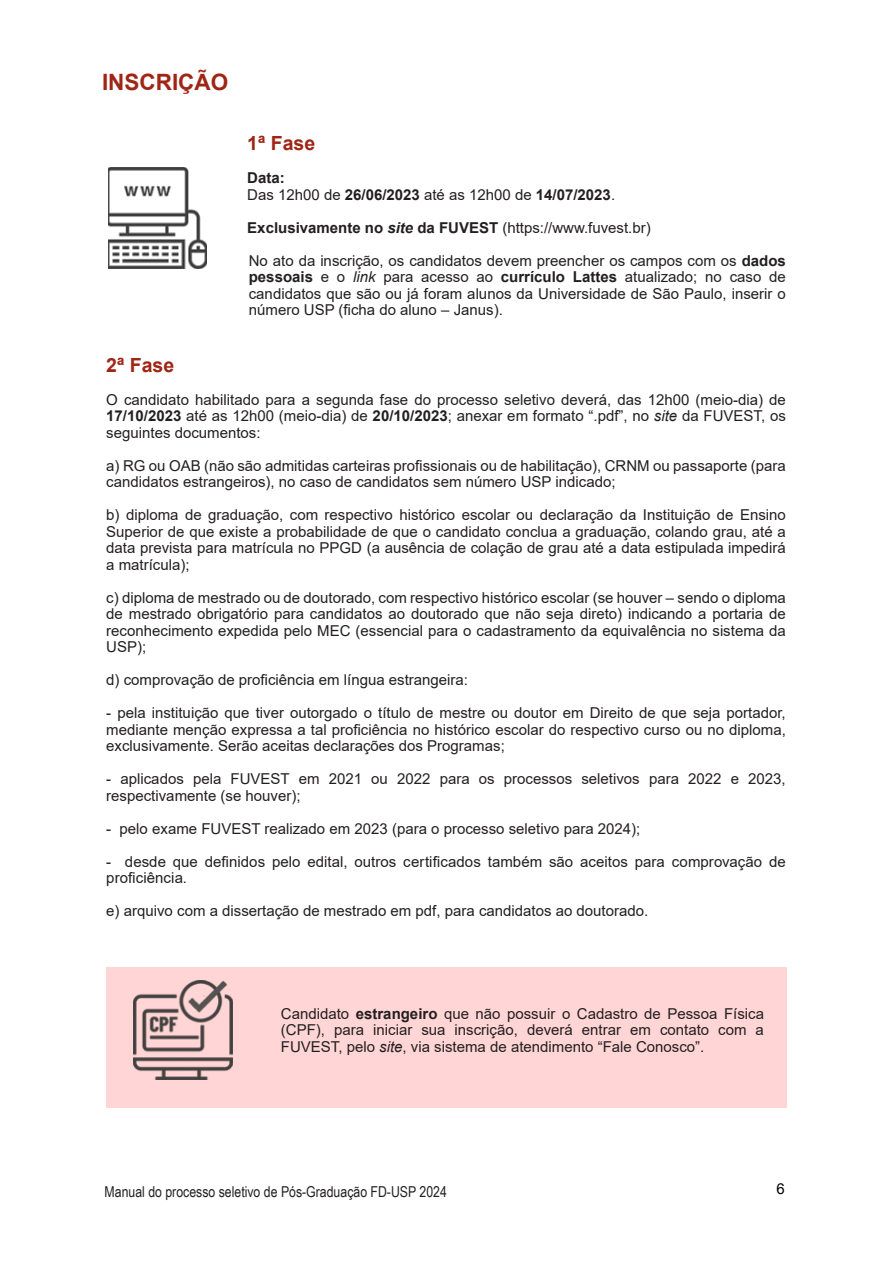
<style>
.page{position:relative;width:893px;height:1263px;background:#fff}
.page>*{position:absolute;margin:0;border:0;box-sizing:border-box;transform-origin:0 0}
.t1{font:700 22.5px "Arial";color:#9f2515}
.t2{font:700 19.5px "Arial";color:#9f2515}
.t3{font:15px/16.5px "Arial";color:#231f20;text-align:justify}
.t4{font:700 15px "Arial";color:#231f20}
.t5{font:15px "Arial Narrow";color:#231f20}
.t6{font:15px "Arial";color:#000}
.s1{font-weight:700}
.s2{font-style:italic}
.s3{font-weight:400}
</style>
<div class="page">
<img style="left:108px;top:167px;width:98px;height:101px">
<div style="left:106px;top:967px;width:681px;height:141px;background:#ffd5d5"></div>
<img style="left:133px;top:980px;width:100px;height:100px">
<p class="t1" style="left:102px;top:66px;width:128px">INSCRIÇÃO</p>
<p class="t2" style="left:247px;top:130px;width:69px">1ª Fase</p>
<p class="t4" style="left:247px;top:167px;width:39px">Data:</p>
<p class="t3" style="left:247px;top:186px;width:369px">Das 12h00 de <span class="s1">26/06/2023</span> até as 12h00 de <span class="s1">14/07/2023</span>.</p>
<p class="t4" style="left:247px;top:217px;width:405px">Exclusivamente no <span class="s2">site</span> da FUVEST <span class="s3">(https://www.fuvest.br)</span></p>
<p class="t3" style="left:249px;top:252px;width:539px">No ato da inscrição, os candidatos devem preencher os campos com os <span class="s1">dados pessoais</span> e o <span class="s2">link</span> para acesso ao <span class="s1">currículo Lattes</span> atualizado; no caso de candidatos que são ou já foram alunos da Universidade de São Paulo, inserir o número USP (ficha do aluno – Janus).</p>
<p class="t2" style="left:106px;top:351px;width:69px">2ª Fase</p>
<p class="t3" style="left:106px;top:391px;width:681px">O candidato habilitado para a segunda fase do processo seletivo deverá, das 12h00 (meio-dia) de <span class="s1">17/10/2023</span> até as 12h00 (meio-dia) de <span class="s1">20/10/2023</span>; anexar em formato “.pdf”, no <span class="s2">site</span> da FUVEST, os seguintes documentos:</p>
<p class="t3" style="left:106px;top:457px;width:681px">a) RG ou OAB (não são admitidas carteiras profissionais ou de habilitação), CRNM ou passaporte (para candidatos estrangeiros), no caso de candidatos sem número USP indicado;</p>
<p class="t3" style="left:106px;top:506px;width:681px">b) diploma de graduação, com respectivo histórico escolar ou declaração da Instituição de Ensino Superior de que existe a probabilidade de que o candidato conclua a graduação, colando grau, até a data prevista para matrícula no PPGD (a ausência de colação de grau até a data estipulada impedirá a matrícula);</p>
<p class="t3" style="left:106px;top:589px;width:681px">c) diploma de mestrado ou de doutorado, com respectivo histórico escolar (se houver – sendo o diploma de mestrado obrigatório para candidatos ao doutorado que não seja direto) indicando a portaria de reconhecimento expedida pelo MEC (essencial para o cadastramento da equivalência no sistema da USP);</p>
<p class="t3" style="left:106px;top:671px;width:363px">d) comprovação de proficiência em língua estrangeira:</p>
<p class="t3" style="left:106px;top:704px;width:681px">- pela instituição que tiver outorgado o título de mestre ou doutor em Direito de que seja portador, mediante menção expressa a tal proficiência no histórico escolar do respectivo curso ou no diploma, exclusivamente. Serão aceitas declarações dos Programas;</p>
<p class="t3" style="left:106px;top:770px;width:681px">- aplicados pela FUVEST em 2021 ou 2022 para os processos seletivos para 2022 e 2023, respectivamente (se houver);</p>
<p class="t3" style="left:106px;top:820px;width:536px">- pelo exame FUVEST realizado em 2023 (para o processo seletivo para 2024);</p>
<p class="t3" style="left:106px;top:853px;width:681px">- desde que definidos pelo edital, outros certificados também são aceitos para comprovação de proficiência.</p>
<p class="t3" style="left:106px;top:902px;width:543px">e) arquivo com a dissertação de mestrado em pdf, para candidatos ao doutorado.</p>
<p class="t3" style="left:281px;top:1005px;width:485px">Candidato <span class="s1">estrangeiro</span> que não possuir o Cadastro de Pessoa Física (CPF), para iniciar sua inscrição, deverá entrar em contato com a FUVEST, pelo <span class="s2">site</span>, via sistema de atendimento “Fale Conosco”.</p>
<p class="t5" style="left:105px;top:1181px;width:344px">Manual do processo seletivo de Pós-Graduação FD-USP 2024</p>
<p class="t6" style="left:776px;top:1178px;width:10px">6</p>
</div>
